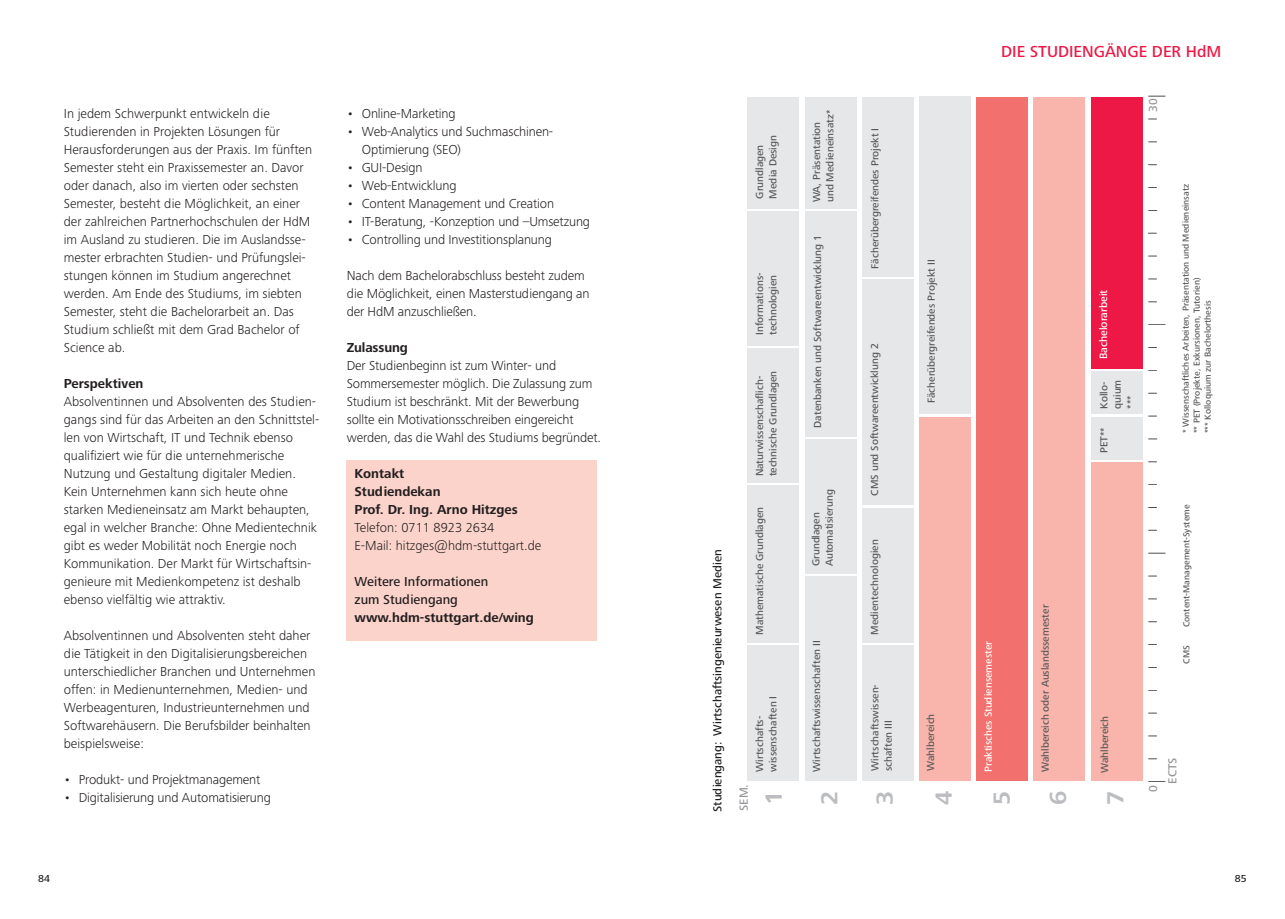
<style>
.page{position:relative;width:1285px;height:919px;background:#fff}
.page>*{position:absolute;margin:0;border:0;box-sizing:border-box;transform-origin:0 0}
.t1{font:700 24.15px "Hd M Frutiger Next Pro";color:#bcbdc0}
.t2{font:500 16.5px "Hd M Frutiger Next Pro";color:#ed1845}
.Fließtext{font:300 13.5px/18px "Hd M Frutiger Next Pro";color:#231f20}
.Fließtext_medium_Kasten{font:700 13.5px "Hd M Frutiger Next Pro";color:#231f20}
.Fließtext_medium_Kasten-2{font:500 13.5px/18px "Hd M Frutiger Next Pro";color:#231f20}
.Fließtext-2{font:700 13.5px "Hd M Frutiger Next Pro";color:#231f20}
.t3{font:500 12.15px "Hd M Frutiger Next Pro";color:#231f20}
.t4{font:500 12.15px "Hd M Frutiger Next Pro";color:#939598}
.t5{font:500 11.1px "Hd M Frutiger Next Pro";color:#fff}
.t6{font:500 10.5px/13.4px "Hd M Frutiger Next Pro";color:#57585a}
.t7{font:500 10.5px "Hd M Frutiger Next Pro";color:#fff}
.t8{font:500 10.5px "Hd M Frutiger Next Pro";color:#231f20}
.t9{font:500 9px/11.1px "Hd M Frutiger Next Pro";color:#57585a}
</style>
<div class="page">
<div style="left:346px;top:460px;width:250px;height:180px;background:#fbd3ca"></div>
<svg style="left:1148px;top:781px;width:17px;height:1px"></svg>
<svg style="left:1148px;top:553px;width:17px;height:1px"></svg>
<svg style="left:1148px;top:324px;width:17px;height:1px"></svg>
<svg style="left:1148px;top:96px;width:17px;height:1px"></svg>
<div style="left:747px;top:645px;width:52px;height:135px;background:#e6e7e9"></div>
<div style="left:747px;top:485px;width:52px;height:157px;background:#e6e7e9"></div>
<div style="left:804px;top:439px;width:52px;height:135px;background:#e6e7e9"></div>
<div style="left:862px;top:508px;width:51px;height:134px;background:#e6e7e9"></div>
<div style="left:862px;top:645px;width:51px;height:135px;background:#e6e7e9"></div>
<div style="left:919px;top:416px;width:51px;height:364px;background:#f9b4ab"></div>
<div style="left:1091px;top:371px;width:51px;height:43px;background:#e6e7e9"></div>
<div style="left:1091px;top:416px;width:51px;height:43px;background:#e6e7e9"></div>
<div style="left:1091px;top:462px;width:51px;height:318px;background:#f9b4ab"></div>
<div style="left:919px;top:97px;width:51px;height:317px;background:#e6e7e9"></div>
<div style="left:747px;top:211px;width:52px;height:134px;background:#e6e7e9"></div>
<div style="left:747px;top:348px;width:52px;height:134px;background:#e6e7e9"></div>
<div style="left:804px;top:576px;width:52px;height:204px;background:#e6e7e9"></div>
<div style="left:804px;top:97px;width:52px;height:111px;background:#e6e7e9"></div>
<div style="left:861px;top:97px;width:52px;height:180px;background:#e6e7e9"></div>
<div style="left:804px;top:211px;width:52px;height:225px;background:#e6e7e9"></div>
<div style="left:862px;top:279px;width:51px;height:226px;background:#e6e7e9"></div>
<div style="left:747px;top:97px;width:52px;height:111px;background:#e6e7e9"></div>
<div style="left:976px;top:97px;width:51px;height:683px;background:#f2706d"></div>
<div style="left:1090px;top:97px;width:52px;height:271px;background:#ed1845"></div>
<div style="left:1033px;top:97px;width:51px;height:683px;background:#f9b4ab"></div>
<p class="Fließtext" style="left:64px;top:104px;width:250px">In jedem Schwerpunkt entwickeln die Studierenden in Projekten Lösungen für Herausforderungen aus der Praxis. Im fünften Semester steht ein Praxissemester an. Davor oder danach, also im vierten oder sechsten Semester, besteht die Möglichkeit, an einer der zahlreichen Partnerhochschulen der HdM im Ausland zu studieren. Die im Auslandsse&shy;mester erbrachten Studien- und Prüfungslei&shy;stungen können im Studium angerechnet werden. Am Ende des Studiums, im siebten Semester, steht die Bachelorarbeit an. Das Studium schließt mit dem Grad Bachelor of Science ab.</p>
<p class="Fließtext-2" style="left:64px;top:376px;width:81px">Perspektiven</p>
<p class="Fließtext" style="left:64px;top:392px;width:257px">Absolventinnen und Absolventen des Studien&shy;gangs sind für das Arbeiten an den Schnittstel&shy;len von Wirtschaft, IT und Technik ebenso qualifiziert wie für die unternehmerische Nutzung und Gestaltung digitaler Medien.<br>Kein Unternehmen kann sich heute ohne starken Medieneinsatz am Markt behaupten, egal in welcher Branche: Ohne Medientechnik gibt es weder Mobilität noch Energie noch Kommunikation. Der Markt für Wirtschaftsin&shy;genieure mit Medienkompetenz ist deshalb ebenso vielfältig wie attraktiv.</p>
<p class="Fließtext" style="left:64px;top:626px;width:253px">Absolventinnen und Absolventen steht daher die Tätigkeit in den Digitalisierungsbereichen unterschiedlicher Branchen und Unternehmen offen: in Medienunternehmen, Medien- und Werbeagenturen, Industrieunternehmen und Softwarehäusern. Die Berufsbilder beinhalten beispielsweise:</p>
<p class="Fließtext" style="left:64px;top:770px;width:198px">• Produkt- und Projektmanagement</p>
<p class="Fließtext" style="left:64px;top:788px;width:209px">• Digitalisierung und Automatisierung</p>
<p class="Fließtext" style="left:347px;top:104px;width:110px">• Online-Marketing</p>
<p class="Fließtext" style="left:362px;top:122px;width:193px;text-indent:-15px">• Web-Analytics und Suchmaschinen-<br>Optimierung (SEO)</p>
<p class="Fließtext" style="left:347px;top:158px;width:77px">• GUI-Design</p>
<p class="Fließtext" style="left:347px;top:176px;width:111px">• Web-Entwicklung</p>
<p class="Fließtext" style="left:347px;top:194px;width:209px">• Content Management und Creation</p>
<p class="Fließtext" style="left:347px;top:212px;width:245px">• IT-Beratung, -Konzeption und –Umsetzung</p>
<p class="Fließtext" style="left:347px;top:230px;width:207px">• Controlling und Investitionsplanung</p>
<p class="Fließtext" style="left:347px;top:266px;width:244px">Nach dem Bachelorabschluss besteht zudem die Möglichkeit, einen Masterstudiengang an der HdM anzuschließen.</p>
<p class="Fließtext-2" style="left:347px;top:340px;width:63px">Zulassung</p>
<p class="Fließtext" style="left:347px;top:356px;width:256px">Der Studienbeginn ist zum Winter- und Sommersemester möglich. Die Zulassung zum Studium ist beschränkt. Mit der Bewerbung sollte ein Motivationsschreiben eingereicht werden, das die Wahl des Studiums begründet.</p>
<p class="Fließtext_medium_Kasten" style="left:354px;top:466px;width:51px">Kontakt</p>
<p class="Fließtext_medium_Kasten" style="left:354px;top:484px;width:87px">Studiendekan</p>
<p class="Fließtext_medium_Kasten" style="left:354px;top:502px;width:165px">Prof. Dr. Ing. Arno Hitzges</p>
<p class="Fließtext" style="left:354px;top:518px;width:141px">Telefon: 0711 8923 2634</p>
<p class="Fließtext" style="left:354px;top:536px;width:188px">E-Mail: hitzges@hdm-stuttgart.de</p>
<p class="Fließtext_medium_Kasten-2" style="left:354px;top:572px;width:135px">Weitere Informationen zum Studiengang</p>
<p class="Fließtext_medium_Kasten" style="left:354px;top:610px;width:181px">www.hdm-stuttgart.de/wing</p>
<p class="t2" style="left:1001px;top:42px;width:221px">DIE STUDIENGÄNGE DER HdM</p>
<p class="t3" style="left:710px;top:811px;width:264px;rotate:-90deg">Studiengang: Wirtschaftsingenieurwesen Medien</p>
<p class="t6" style="left:752px;top:199px;width:65px;rotate:-90deg">Grundlagen<br>Media Design</p>
<p class="t6" style="left:752px;top:335px;width:64px;rotate:-90deg">Informations&shy;technologien</p>
<p class="t6" style="left:752px;top:476px;width:107px;rotate:-90deg">Naturwissenschaflich&shy;technische Grundlagen</p>
<p class="t6" style="left:752px;top:635px;width:129px;rotate:-90deg">Mathematische Grundlagen</p>
<p class="t6" style="left:752px;top:771px;width:78px;rotate:-90deg">Wirtschafts&shy;wissenschaften I</p>
<p class="t6" style="left:810px;top:202px;width:94px;rotate:-90deg">WA, Präsentation und Medieneinsatz*</p>
<p class="t6" style="left:810px;top:427px;width:194px;rotate:-90deg">Datenbanken und Softwareentwicklung 1</p>
<p class="t6" style="left:809px;top:566px;width:78px;rotate:-90deg">Grundlagen<br>Automatisierung</p>
<p class="t6" style="left:810px;top:771px;width:133px;rotate:-90deg">Wirtschaftswissenschaften II</p>
<p class="t6" style="left:868px;top:268px;width:142px;rotate:-90deg">Fächerübergreifendes Projekt I</p>
<p class="t6" style="left:868px;top:495px;width:154px;rotate:-90deg">CMS und Softwareentwicklung 2</p>
<p class="t6" style="left:867px;top:634px;width:97px;rotate:-90deg">Medientechnologien</p>
<p class="t6" style="left:868px;top:771px;width:88px;rotate:-90deg">Wirtschaftswissen&shy;schaften III</p>
<p class="t6" style="left:924px;top:403px;width:145px;rotate:-90deg">Fächerübergreifendes Projekt II</p>
<p class="t6" style="left:923px;top:771px;width:59px;rotate:-90deg">Wahlbereich</p>
<p class="t7" style="left:982px;top:771px;width:132px;rotate:-90deg">Praktisches Studiensemester</p>
<p class="t6" style="left:1038px;top:771px;width:169px;rotate:-90deg">Wahlbereich oder Auslandssemester</p>
<p class="t5" style="left:1096px;top:359px;width:71px;rotate:-90deg">Bachelorarbeit</p>
<p class="t6" style="left:1097px;top:409px;width:31px;rotate:-90deg">Kollo&shy;quium ***</p>
<p class="t6" style="left:1097px;top:453px;width:27px;rotate:-90deg">PET**</p>
<p class="t6" style="left:1097px;top:773px;width:59px;rotate:-90deg">Wahlbereich</p>
<p class="t4" style="left:736px;top:810px;width:28px;rotate:-90deg">SEM.</p>
<p class="t1" style="left:760px;top:805px;width:16px;rotate:-90deg">1</p>
<p class="t1" style="left:815px;top:804px;width:16px;rotate:-90deg">2</p>
<p class="t1" style="left:870px;top:804px;width:16px;rotate:-90deg">3</p>
<p class="t1" style="left:929px;top:804px;width:16px;rotate:-90deg">4</p>
<p class="t1" style="left:987px;top:804px;width:16px;rotate:-90deg">5</p>
<p class="t1" style="left:1044px;top:804px;width:16px;rotate:-90deg">6</p>
<p class="t1" style="left:1101px;top:804px;width:16px;rotate:-90deg">7</p>
<p class="t4" style="left:1145px;top:112px;width:15px;rotate:-90deg">30</p>
<p class="t9" style="left:1179px;top:433px;width:251px;rotate:-90deg">* Wissenschaftliches Arbeiten, Präsentation und Medieneinsatz ** PET (Projekte, Exkursionen, Tutorien)<br>*** Kolloquium zur Bachelorthesis</p>
<p class="t9" style="left:1180px;top:627px;width:124px;rotate:-90deg">Content-Management-Systeme</p>
<p class="t9" style="left:1180px;top:663px;width:20px;rotate:-90deg">CMS</p>
<p class="t4" style="left:1145px;top:792px;width:8px;rotate:-90deg">0</p>
<p class="t4" style="left:1165px;top:783px;width:27px;rotate:-90deg">ECTS</p>
<p class="t8" style="left:38px;top:872px;width:13px">84</p>
<p class="t8" style="left:1234px;top:872px;width:13px">85</p>
</div>
